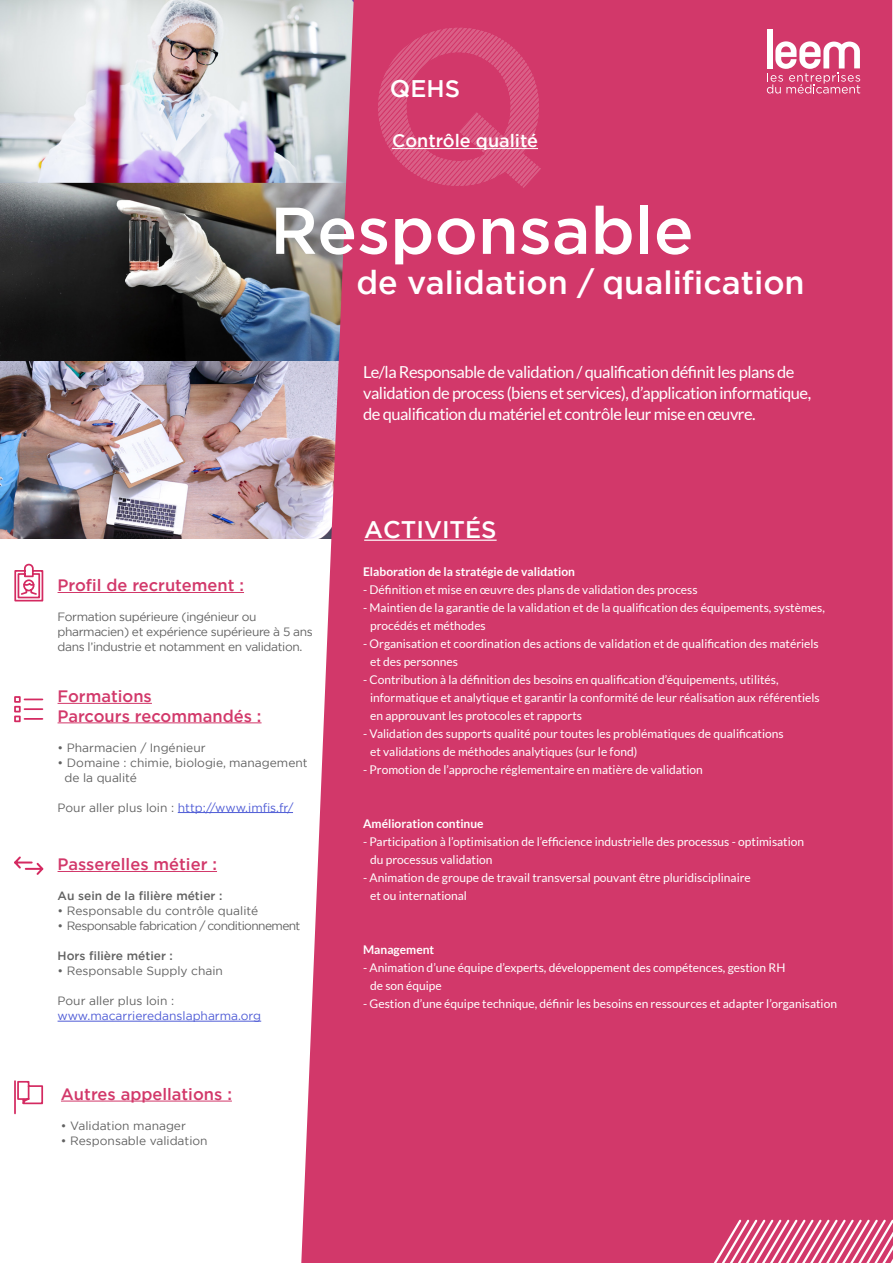
<style>
.page{position:relative;width:893px;height:1263px;background:#fff}
.page>*{position:absolute;margin:0;border:0;box-sizing:border-box;transform-origin:0 0}
.t1{font:500 66px "Gotham";color:#fff}
.t2{font:500 32.4px "Gotham";color:#fff}
.t3{font:500 24px "Gotham";color:#fff}
.t4{font:500 18px "Gotham";color:#fff}
.t5{font:16.5px/21px "Lato";letter-spacing:-.03em;color:#fff}
.t6{font:500 16.5px/19.5px "Gotham";color:#d2386a}
.t7{font:12px/18px "Lato";color:#fff}
.t8{font:12px/15px "Gotham";letter-spacing:-.005em;color:#626262}
.t9{font:12px/15px "Gotham";letter-spacing:-.03em;color:#626262}
.t10{font:12px "Gotham";color:#4f5cd6}
.t11{font:700 12px "Lato";color:#fff}
.t12{font:500 12px "Gotham";color:#626262}
.t13{font:12px "Gotham";letter-spacing:-.05em;color:#626262}
.s1{color:#626262}
</style>
<div class="page">
<img style="left:0;top:361px;width:301px;height:178px">
<img style="left:0;top:183px;width:301px;height:178px">
<img style="left:0;top:0;width:301px;height:183px">
<div style="left:301px;top:0;width:592px;height:1263px;background:#d2386a"></div>
<hr style="left:364px;top:540px;width:133px;height:1px;background:#fff">
<hr style="left:58px;top:592px;width:186px;height:1px;background:#d2386a">
<hr style="left:58px;top:703px;width:94px;height:1px;background:#d2386a">
<hr style="left:58px;top:722px;width:204px;height:1px;background:#d2386a">
<hr style="left:178px;top:812px;width:115px;height:1px;background:#4f5cd6">
<hr style="left:58px;top:871px;width:159px;height:1px;background:#d2386a">
<hr style="left:58px;top:1021px;width:203px;height:1px;background:#4f5cd6">
<hr style="left:61px;top:1101px;width:171px;height:1px;background:#d2386a">
<div style="left:767px;top:29px;width:6px;height:39px;background:#fff"></div>
<svg style="left:767px;top:41px;width:93px;height:53px"></svg>
<svg style="left:378px;top:28px;width:163px;height:160px;background:#d44674"></svg>
<svg style="left:14px;top:696px;width:29px;height:26px"></svg>
<svg style="left:14px;top:856px;width:29px;height:19px"></svg>
<svg style="left:14px;top:1080px;width:29px;height:34px"></svg>
<svg style="left:14px;top:564px;width:29px;height:37px"></svg>
<div style="left:654px;top:964px;width:239px;height:299px;background:#d2386a"></div>
<h3 class="t3" style="left:390px;top:72px;width:72px">QEHS</h3>
<h3 class="t4" style="left:392px;top:129px;width:147px">Contrôle qualité</h3>
<h1 class="t1" style="left:270px;top:187px;width:425px">Responsable</h1>
<h2 class="t2" style="left:357px;top:262px;width:450px">de validation / qualification</h2>
<h3 class="t5" style="left:363px;top:361px;width:450px">Le/la Responsable de validation / qualification définit les plans de validation de process (biens et services), d’application informatique, de qualification du matériel et contrôle leur mise en œuvre.</h3>
<h3 class="t6" style="left:58px;top:575px;width:188px">Profil de recrutement :</h3>
<p class="t9" style="left:58px;top:609px;width:257px">Formation supérieure (ingénieur ou pharmacien) et expérience supérieure à 5 ans dans l’industrie et notamment en validation.</p>
<h3 class="t6" style="left:58px;top:686px;width:205px">Formations<br>Parcours recommandés :</h3>
<p class="t8" style="left:58px;top:740px;width:150px">• Pharmacien / Ingénieur</p>
<p class="t8" style="left:64px;top:755px;width:245px;text-indent:-7px">• Domaine : chimie, biologie, management de la qualité</p>
<p class="t10" style="left:58px;top:800px;width:237px"><span class="s1">Pour aller plus loin :</span> http://www.imfis.fr/</p>
<h3 class="t6" style="left:58px;top:854px;width:161px">Passerelles métier :</h3>
<p class="t12" style="left:58px;top:888px;width:166px">Au sein de la filière métier :</p>
<p class="t8" style="left:58px;top:903px;width:202px">• Responsable du contrôle qualité</p>
<p class="t13" style="left:58px;top:918px;width:244px">• Responsable fabrication / conditionnement</p>
<p class="t12" style="left:58px;top:948px;width:117px">Hors filière métier :</p>
<p class="t8" style="left:58px;top:963px;width:167px">• Responsable Supply chain</p>
<p class="t8" style="left:58px;top:993px;width:118px">Pour aller plus loin :</p>
<p class="t10" style="left:58px;top:1008px;width:205px">www.macarrieredanslapharma.org</p>
<h3 class="t6" style="left:61px;top:1084px;width:172px">Autres appellations :</h3>
<p class="t8" style="left:61px;top:1118px;width:126px">• Validation manager</p>
<p class="t8" style="left:61px;top:1133px;width:148px">• Responsable validation</p>
<h3 class="t3" style="left:364px;top:514px;width:134px">ACTIVITÉS</h3>
<p class="t11" style="left:363px;top:564px;width:213px">Elaboration de la stratégie de validation</p>
<p class="t7" style="left:363px;top:580px;width:336px">- Définition et mise en œuvre des plans de validation des process</p>
<p class="t7" style="left:370px;top:598px;width:456px;text-indent:-7px">- Maintien de la garantie de la validation et de la qualification des équipements, systèmes, procédés et méthodes</p>
<p class="t7" style="left:370px;top:634px;width:450px;text-indent:-7px">- Organisation et coordination des actions de validation et de qualification des matériels et des personnes</p>
<p class="t7" style="left:370px;top:670px;width:451px;text-indent:-7px">- Contribution à la définition des besoins en qualification d’équipements, utilités, informatique et analytique et garantir la conformité de leur réalisation aux référentiels en approuvant les protocoles et rapports</p>
<p class="t7" style="left:370px;top:724px;width:415px;text-indent:-7px">- Validation des supports qualité pour toutes les problématiques de qualifications et validations de méthodes analytiques (sur le fond)</p>
<p class="t7" style="left:363px;top:760px;width:341px">- Promotion de l’approche réglementaire en matière de validation</p>
<p class="t11" style="left:363px;top:816px;width:122px">Amélioration continue</p>
<p class="t7" style="left:370px;top:832px;width:436px;text-indent:-7px">- Participation à l’optimisation de l’efficience industrielle des processus - optimisation du processus validation</p>
<p class="t7" style="left:370px;top:868px;width:382px;text-indent:-7px">- Animation de groupe de travail transversal pouvant être pluridisciplinaire et ou international</p>
<p class="t11" style="left:363px;top:942px;width:73px">Management</p>
<p class="t7" style="left:370px;top:958px;width:417px;text-indent:-7px">- Animation d’une équipe d’experts, développement des compétences, gestion RH de son équipe</p>
<p class="t7" style="left:363px;top:994px;width:475px">- Gestion d’une équipe technique, définir les besoins en ressources et adapter l’organisation</p>
</div>
